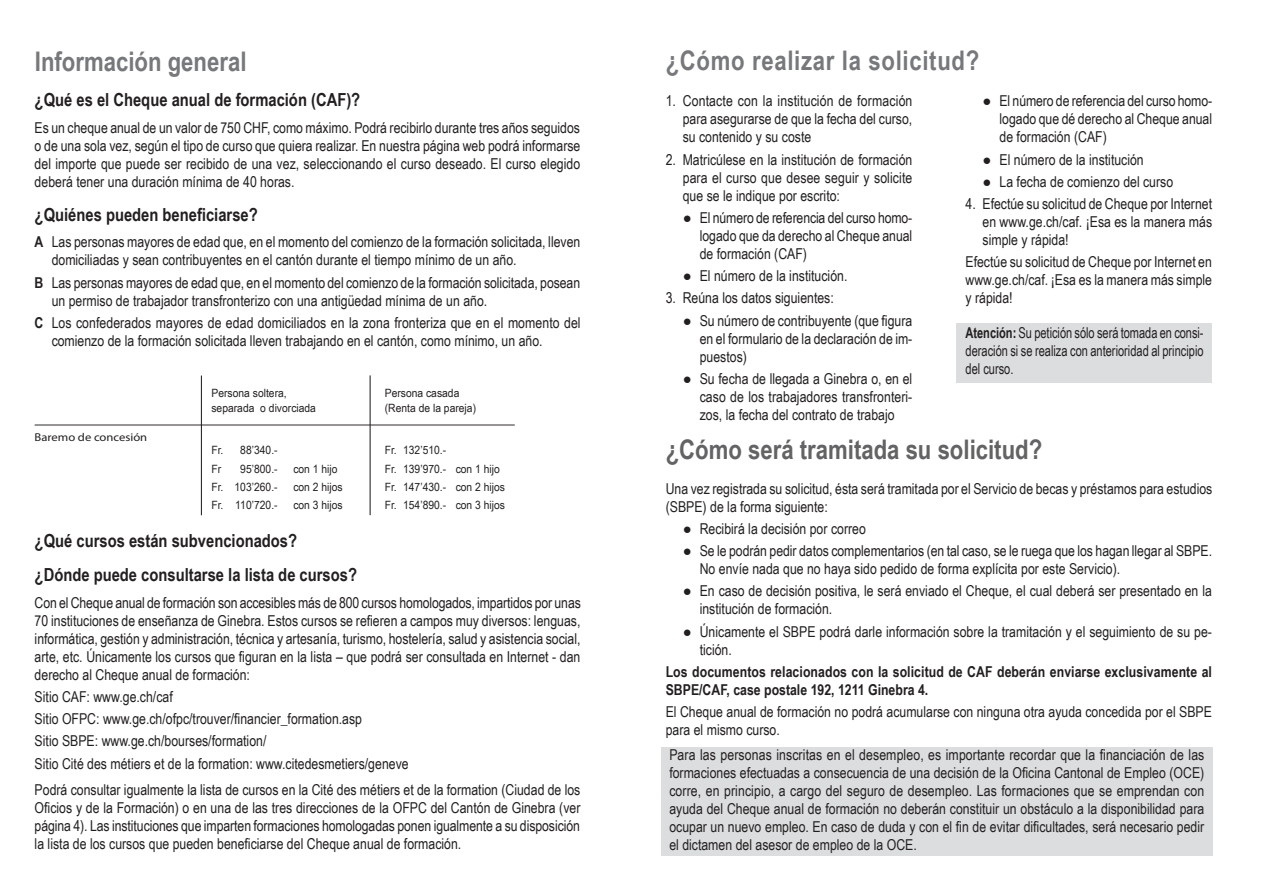
<style>
.page{position:relative;width:1263px;height:893px;background:#fff}
.page>*{position:absolute;margin:0;border:0;box-sizing:border-box;transform-origin:0 0}
.N-questions_titres{font:700 27px "Arial Narrow";color:#636366}
.N-questions_titres-2{font:700 27px "Arial Narrow";letter-spacing:.025em;color:#76787b}
.N-questions_titres-3{font:700 27px "Arial Narrow";color:#76787b}
.N-sous-titre_noir{font:700 18px "Arial Narrow";color:#231f20}
.N-Texte{font:15px/18px "Arial Narrow";color:#231f20;text-align:justify}
.N-Texte-2{font:700 15px/18px "Arial Narrow";letter-spacing:.005em;color:#231f20}
.N-Texte-3{font:15px/18px "Arial Narrow";color:#231f20;text-align:justify;scale:.9 1}
.t1{font:11.4px "Arial Narrow";color:#231f20;scale:1.1 1}
.t2{font:11.4px "Myriad Pro";color:#231f20;scale:1.1 1}
.s1{font-weight:700}
</style>
<div class="page">
<div style="left:957px;top:323px;width:255px;height:60px;background:#dcdddf"></div>
<div style="left:661px;top:747px;width:552px;height:108px;background:#dcdddf"></div>
<hr style="left:370px;top:375px;width:1px;height:140px;background:#231f20">
<hr style="left:35px;top:425px;width:480px;height:1px;background:#231f20">
<hr style="left:201px;top:376px;width:1px;height:139px;background:#231f20">
<p class="N-questions_titres-3" style="left:35px;top:41px;width:213px">Información general</p>
<p class="N-questions_titres-2" style="left:666px;top:40px;width:315px">¿Cómo realizar la solicitud?</p>
<p class="N-sous-titre_noir" style="left:35px;top:86px;width:327px">¿Qué es el Cheque anual de formación (CAF)?</p>
<p class="N-Texte" style="left:35px;top:118px;width:547px">Es un cheque anual de un valor de 750 CHF, como máximo. Podrá recibirlo durante tres años seguidos o de una sola vez, según el tipo de curso que quiera realizar. En nuestra página web podrá informarse del importe que puede ser recibido de una vez, seleccionando el curso deseado. El curso elegido deberá tener una duración mínima de 40 horas.</p>
<p class="N-sous-titre_noir" style="left:35px;top:201px;width:225px">¿Quiénes pueden beneficiarse?</p>
<p class="N-Texte" style="left:52px;top:233px;width:530px;text-indent:-17px"><span class="s1">A</span> Las personas mayores de edad que, en el momento del comienzo de la formación solicitada, lleven domiciliadas y sean contribuyentes en el cantón durante el tiempo mínimo de un año.</p>
<p class="N-Texte" style="left:52px;top:273px;width:530px;text-indent:-17px"><span class="s1">B</span> Las personas mayores de edad que, en el momento del comienzo de la formación solicitada, posean un permiso de trabajador transfronterizo con una antigüedad mínima de un año.</p>
<p class="N-Texte" style="left:52px;top:313px;width:530px;text-indent:-17px"><span class="s1">C</span> Los confederados mayores de edad domiciliados en la zona fronteriza que en el momento del comienzo de la formación solicitada lleven trabajando en el cantón, como mínimo, un año.</p>
<p class="N-Texte" style="left:683px;top:91px;width:231px;text-indent:-17px">1. Contacte con la institución de formación para asegurarse de que la fecha del curso, su contenido y su coste</p>
<p class="N-Texte" style="left:683px;top:150px;width:231px;text-indent:-17px">2. Matricúlese en la institución de formación para el curso que desee seguir y solicite que se le indique por escrito:</p>
<p class="N-Texte" style="left:700px;top:208px;width:214px;text-indent:-17px">● El número de referencia del curso homo&shy;logado que da derecho al Cheque anual de formación (CAF)</p>
<p class="N-Texte" style="left:683px;top:266px;width:166px">● El número de la institución.</p>
<p class="N-Texte" style="left:666px;top:288px;width:170px">3. Reúna los datos siguientes:</p>
<p class="N-Texte" style="left:700px;top:311px;width:214px;text-indent:-17px">● Su número de contribuyente (que figura en el formulario de la declaración de im&shy;puestos)</p>
<p class="N-Texte" style="left:700px;top:369px;width:214px;text-indent:-17px">● Su fecha de llegada a Ginebra o, en el caso de los trabajadores transfronteri&shy;zos, la fecha del contrato de trabajo</p>
<p class="N-Texte" style="left:999px;top:91px;width:214px;text-indent:-17px">● El número de referencia del curso homo&shy;logado que dé derecho al Cheque anual de formación (CAF)</p>
<p class="N-Texte" style="left:982px;top:150px;width:163px">● El número de la institución</p>
<p class="N-Texte" style="left:982px;top:172px;width:192px">● La fecha de comienzo del curso</p>
<p class="N-Texte" style="left:982px;top:194px;width:231px;text-indent:-17px">4. Efectúe su solicitud de Cheque por Internet en www.ge.ch/caf. ¡Esa es la manera más simple y rápida!</p>
<p class="N-Texte" style="left:965px;top:252px;width:248px">Efectúe su solicitud de Cheque por Internet en www.ge.ch/caf. ¡Esa es la manera más simple y rápida!</p>
<p class="N-Texte-3" style="left:965px;top:323px;width:266px"><span class="s1">Atención:</span> Su petición sólo será tomada en consi&shy;deración si se realiza con anterioridad al principio del curso.</p>
<p class="t1" style="left:211px;top:385px;width:70px">Persona soltera,</p>
<p class="t1" style="left:385px;top:385px;width:69px">Persona casada</p>
<p class="t1" style="left:211px;top:399px;width:97px">separada o divorciada</p>
<p class="t1" style="left:385px;top:399px;width:85px">(Renta de la pareja)</p>
<p class="t1" style="left:211px;top:442px;width:62px">Fr. 88’340.-</p>
<p class="t1" style="left:385px;top:442px;width:57px">Fr. 132’510.-</p>
<p class="t1" style="left:211px;top:460px;width:10px">Fr</p>
<p class="t1" style="left:240px;top:460px;width:35px">95’800.-</p>
<p class="t1" style="left:293px;top:460px;width:42px">con 1 hijo</p>
<p class="t1" style="left:385px;top:460px;width:106px">Fr. 139’970.- con 1 hijo</p>
<p class="t1" style="left:211px;top:479px;width:62px">Fr. 103’260.-</p>
<p class="t1" style="left:293px;top:479px;width:46px">con 2 hijos</p>
<p class="t1" style="left:385px;top:479px;width:111px">Fr. 147’430.- con 2 hijos</p>
<p class="t1" style="left:211px;top:497px;width:62px">Fr. 110’720.-</p>
<p class="t1" style="left:293px;top:497px;width:46px">con 3 hijos</p>
<p class="t1" style="left:385px;top:497px;width:111px">Fr. 154’890.- con 3 hijos</p>
<p class="N-sous-titre_noir" style="left:35px;top:527px;width:264px">¿Qué cursos están subvencionados?</p>
<p class="N-sous-titre_noir" style="left:35px;top:561px;width:324px">¿Dónde puede consultarse la lista de cursos?</p>
<p class="N-Texte" style="left:35px;top:593px;width:548px">Con el Cheque anual de formación son accesibles más de 800 cursos homologados, impartidos por unas 70 instituciones de enseñanza de Ginebra. Estos cursos se refieren a campos muy diversos: lenguas, informática, gestión y administración, técnica y artesanía, turismo, hostelería, salud y asistencia social, arte, etc. Únicamente los cursos que figuran en la lista – que podrá ser consultada en Internet - dan derecho al Cheque anual de formación:</p>
<p class="N-Texte" style="left:35px;top:687px;width:140px">Sitio CAF: www.ge.ch/caf</p>
<p class="N-Texte" style="left:35px;top:709px;width:329px">Sitio OFPC: www.ge.ch/ofpc/trouver/financier_formation.asp</p>
<p class="N-Texte" style="left:35px;top:731px;width:233px">Sitio SBPE: www.ge.ch/bourses/formation/</p>
<p class="N-Texte" style="left:35px;top:754px;width:375px">Sitio Cité des métiers et de la formation: www.citedesmetiers/geneve</p>
<p class="N-Texte" style="left:35px;top:780px;width:547px">Podrá consultar igualmente la lista de cursos en la Cité des métiers et de la formation (Ciudad de los Oficios y de la Formación) o en una de las tres direcciones de la OFPC del Cantón de Ginebra (ver página 4). Las instituciones que imparten formaciones homologadas ponen igualmente a su disposición la lista de los cursos que pueden beneficiarse del Cheque anual de formación.</p>
<p class="t2" style="left:35px;top:430px;width:104px">Baremo de concesión</p>
<p class="N-questions_titres" style="left:666px;top:429px;width:378px">¿Cómo será tramitada su solicitud?</p>
<p class="N-Texte" style="left:666px;top:479px;width:548px">Una vez registrada su solicitud, ésta será tramitada por el Servicio de becas y préstamos para estudios (SBPE) de la forma siguiente:</p>
<p class="N-Texte" style="left:683px;top:519px;width:185px">● Recibirá la decisión por correo</p>
<p class="N-Texte" style="left:700px;top:541px;width:514px;text-indent:-17px">● Se le podrán pedir datos complementarios (en tal caso, se le ruega que los hagan llegar al SBPE.<br>No envíe nada que no haya sido pedido de forma explícita por este Servicio).</p>
<p class="N-Texte" style="left:700px;top:581px;width:514px;text-indent:-17px">● En caso de decisión positiva, le será enviado el Cheque, el cual deberá ser presentado en la institución de formación.</p>
<p class="N-Texte" style="left:700px;top:622px;width:514px;text-indent:-17px">● Únicamente el SBPE podrá darle información sobre la tramitación y el seguimiento de su pe&shy;tición.</p>
<p class="N-Texte-2" style="left:666px;top:662px;width:548px">Los documentos relacionados con la solicitud de CAF deberán enviarse exclusivamente al<br>SBPE/CAF, case postale 192, 1211 Ginebra 4.</p>
<p class="N-Texte" style="left:666px;top:702px;width:548px">El Cheque anual de formación no podrá acumularse con ninguna otra ayuda concedida por el SBPE para el mismo curso.</p>
<p class="N-Texte" style="left:669px;top:745px;width:537px">Para las personas inscritas en el desempleo, es importante recordar que la financiación de las formaciones efectuadas a consecuencia de una decisión de la Oficina Cantonal de Empleo (OCE) corre, en principio, a cargo del seguro de desempleo. Las formaciones que se emprendan con ayuda del Cheque anual de formación no deberán constituir un obstáculo a la disponibilidad para ocupar un nuevo empleo. En caso de duda y con el fin de evitar dificultades, será necesario pedir el dictamen del asesor de empleo de la OCE.</p>
</div>
